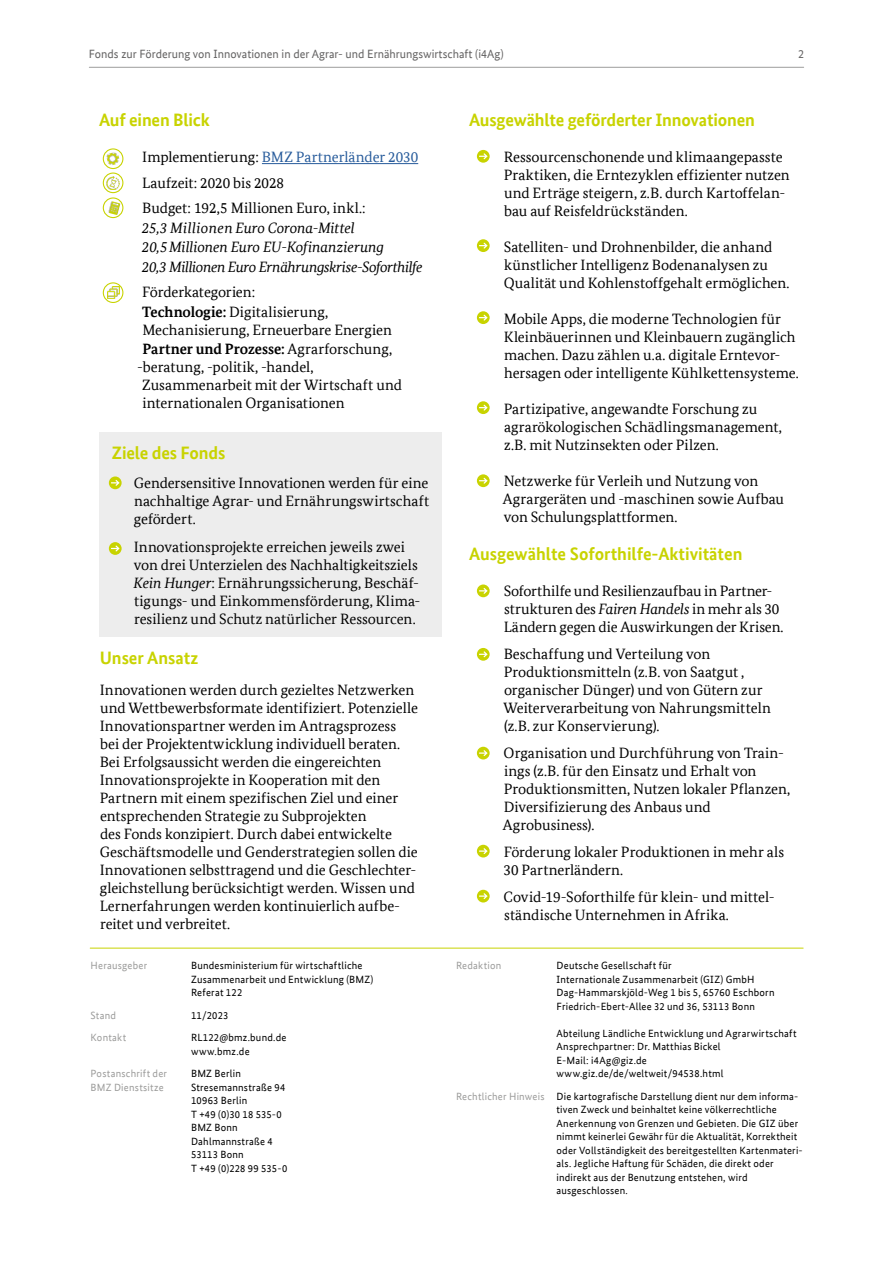
<style>
.page{position:relative;width:893px;height:1263px;background:#fff}
.page>*{position:absolute;margin:0;border:0;box-sizing:border-box;transform-origin:0 0}
.t1{font:700 18px "Bundes Sans Office";letter-spacing:-.01em;color:#c8d300}
.t2{font:15px/18px "Bundes Serif Office";letter-spacing:-.005em;color:#000}
.t3{font:italic 15px/19.5px "Bundes Serif Office";letter-spacing:-.01em;color:#000}
.t4{font:12px "Bundes Sans Office";color:#646363}
.t5{font:10.5px/13.5px "Bundes Sans Office";letter-spacing:.02em;color:#000}
.t6{font:10.5px "Bundes Sans Office";letter-spacing:.02em;color:#9d9d9c}
.s1{color:#275b9b}
.s2{font-weight:700}
.s3{font-style:italic}
.s4{color:#9d9d9c}
</style>
<div class="page">
<hr style="left:89px;top:67px;width:715px;height:1px;background:#9d9d9c">
<hr style="left:262px;top:163px;width:156px;height:1px;background:#275b9b">
<div style="left:99px;top:432px;width:343px;height:205px;background:#ededed"></div>
<hr style="left:90px;top:948px;width:713px;height:1px;background:#c8d300">
<div style="left:103px;top:172px;width:20px;height:21px;border:1px solid #c8d300;border-radius:50%"></div>
<img style="left:106px;top:176px;width:14px;height:14px">
<div style="left:103px;top:148px;width:20px;height:21px;border:1px solid #c8d300;border-radius:50%"></div>
<img style="left:106px;top:151px;width:15px;height:15px">
<div style="left:103px;top:197px;width:20px;height:21px;border:1px solid #c8d300;border-radius:50%"></div>
<img style="left:106px;top:200px;width:15px;height:15px">
<svg style="left:109px;top:476px;width:13px;height:13px"></svg>
<svg style="left:111px;top:480px;width:9px;height:6px"></svg>
<svg style="left:109px;top:542px;width:13px;height:13px"></svg>
<svg style="left:111px;top:545px;width:9px;height:7px"></svg>
<div style="left:103px;top:282px;width:20px;height:21px;border:1px solid #c8d300;border-radius:50%"></div>
<svg style="left:107px;top:286px;width:12px;height:12px"></svg>
<svg style="left:477px;top:401px;width:13px;height:13px"></svg>
<svg style="left:479px;top:405px;width:9px;height:6px"></svg>
<svg style="left:477px;top:474px;width:13px;height:13px"></svg>
<svg style="left:479px;top:478px;width:9px;height:6px"></svg>
<svg style="left:477px;top:150px;width:13px;height:13px"></svg>
<svg style="left:479px;top:153px;width:9px;height:6px"></svg>
<svg style="left:477px;top:311px;width:13px;height:13px"></svg>
<svg style="left:479px;top:315px;width:9px;height:6px"></svg>
<svg style="left:477px;top:239px;width:13px;height:13px"></svg>
<svg style="left:479px;top:243px;width:9px;height:6px"></svg>
<svg style="left:477px;top:648px;width:13px;height:13px"></svg>
<svg style="left:479px;top:651px;width:9px;height:6px"></svg>
<div style="left:477px;top:747px;width:13px;height:12px;background:#c8d300;border-radius:50%"></div>
<svg style="left:479px;top:750px;width:9px;height:6px"></svg>
<div style="left:477px;top:845px;width:13px;height:12px;background:#c8d300;border-radius:50%"></div>
<svg style="left:479px;top:848px;width:9px;height:6px"></svg>
<svg style="left:477px;top:584px;width:13px;height:13px"></svg>
<svg style="left:479px;top:588px;width:9px;height:6px"></svg>
<div style="left:477px;top:890px;width:13px;height:12px;background:#c8d300;border-radius:50%"></div>
<svg style="left:479px;top:893px;width:9px;height:6px"></svg>
<p class="t4" style="left:89px;top:47px;width:416px">Fonds zur Förderung von Innovationen in der Agrar- und Ernährungswirtschaft (i4Ag)</p>
<p class="t4" style="left:798px;top:47px;width:7px">2</p>
<p class="t1" style="left:99px;top:109px;width:112px">Auf einen Blick</p>
<p class="t2" style="left:142px;top:144px;width:277px;line-height:25.5px">Implementierung: <span class="s1">BMZ Partnerländer 2030<br></span>Laufzeit: 2020 bis 2028<br>Budget: 192,5 Millionen Euro, inkl.:</p>
<p class="t3" style="left:142px;top:218px;width:282px">25,3 Millionen Euro Corona-Mittel<br>20,5 Millionen Euro EU-Kofinanzierung<br>20,3 Millionen Euro Ernährungskrise-Soforthilfe</p>
<p class="t2" style="left:142px;top:282px;width:187px;line-height:19.5px">Förderkategorien:<br><span class="s2">Technologie:</span> Digitalisierung,</p>
<p class="t2" style="left:142px;top:320px;width:251px;line-height:19.5px">Mechanisierung, Erneuerbare Energien<br><span class="s2">Partner und Prozesse:</span> Agrarforschung,</p>
<p class="t2" style="left:142px;top:358px;width:261px;text-indent:-5px">-beratung, -politik, -handel,<br>Zusammenarbeit mit der Wirtschaft und internationalen Organisationen</p>
<p class="t1" style="left:112px;top:442px;width:115px">Ziele des Fonds</p>
<p class="t2" style="left:134px;top:473px;width:297px;text-align:justify">Gendersensitive Innovationen werden für eine nachhaltige Agrar- und Ernährungswirtschaft gefördert.</p>
<p class="t2" style="left:134px;top:538px;width:288px">Innovationsprojekte erreichen jeweils zwei von drei Unterzielen des Nachhaltigkeitsziels <span class="s3">Kein Hunger</span>: Ernährungssicherung, Beschäf&shy;tigungs- und Einkommensförderung, Klima&shy;resilienz und Schutz natürlicher Ressourcen.</p>
<p class="t1" style="left:100px;top:647px;width:100px">Unser Ansatz</p>
<p class="t2" style="left:100px;top:681px;width:320px">Innovationen werden durch gezieltes Netzwerken und Wettbewerbsformate identifiziert. Potenzielle Innovationspartner werden im Antragsprozess bei der Projektentwicklung individuell beraten.<br>Bei Erfolgsaussicht werden die eingereichten Innovationsprojekte in Kooperation mit den Partnern mit einem spezifischen Ziel und einer entsprechenden Strategie zu Subprojekten<br>des Fonds konzipiert. Durch dabei entwickelte Geschäftsmodelle und Genderstrategien sollen die Innovationen selbsttragend und die Geschlechter&shy;gleichstellung berücksichtigt werden. Wissen und Lernerfahrungen werden kontinuierlich aufbe&shy;reitet und verbreitet.</p>
<p class="t6" style="left:91px;top:959px;width:58px">Herausgeber</p>
<p class="t5" style="left:191px;top:959px;width:184px">Bundesministerium für wirtschaftliche<br>Zusammenarbeit und Entwicklung (BMZ)<br>Referat 122</p>
<p class="t6" style="left:91px;top:1009px;width:27px">Stand</p>
<p class="t5" style="left:191px;top:1008px;width:39px">11/2023</p>
<p class="t6" style="left:91px;top:1031px;width:37px">Kontakt</p>
<p class="t5" style="left:191px;top:1031px;width:97px">RL122@bmz.bund.de www.bmz.de</p>
<p class="t6" style="left:91px;top:1067px;width:78px">Postanschrift der</p>
<p class="t5" style="left:191px;top:1067px;width:51px">BMZ Berlin</p>
<p class="t6" style="left:91px;top:1081px;width:75px">BMZ Dienstsitze</p>
<p class="t5" style="left:191px;top:1080px;width:98px">Stresemannstraße 94<br>10963 Berlin<br>T +49 (0)30 18 535-0<br>BMZ Bonn<br>Dahlmannstraße 4<br>53113 Bonn<br>T +49 (0)228 99 535-0</p>
<p class="t1" style="left:469px;top:109px;width:287px">Ausgewählte geförderter Innovationen</p>
<p class="t2" style="left:504px;top:148px;width:288px">Ressourcenschonende und klimaangepasste Praktiken, die Erntezyklen effizienter nutzen und Erträge steigern, z.B. durch Kartoffelan&shy;bau auf Reisfeldrückständen.</p>
<p class="t2" style="left:504px;top:238px;width:287px">Satelliten- und Drohnenbilder, die anhand künstlicher Intelligenz Bodenanalysen zu<br>Qualität und Kohlenstoffgehalt ermöglichen.</p>
<p class="t2" style="left:504px;top:310px;width:296px">Mobile Apps, die moderne Technologien für Kleinbäuerinnen und Kleinbauern zugänglich machen. Dazu zählen u.a. digitale Erntevor&shy;hersagen oder intelligente Kühlkettensysteme.</p>
<p class="t2" style="left:504px;top:400px;width:280px">Partizipative, angewandte Forschung zu agrarökologischen Schädlingsmanagement, z.B. mit Nutzinsekten oder Pilzen.</p>
<p class="t2" style="left:503px;top:472px;width:283px">Netzwerke für Verleih und Nutzung von<br>Agrargeräten und -maschinen sowie Aufbau von Schulungsplattformen.</p>
<p class="t1" style="left:469px;top:543px;width:275px">Ausgewählte Soforthilfe-Aktivitäten</p>
<p class="t2" style="left:504px;top:581px;width:281px">Soforthilfe und Resilienzaufbau in Partner&shy;strukturen des <span class="s3">Fairen Handels</span> in mehr als 30<br>Ländern gegen die Auswirkungen der Krisen.</p>
<p class="t2" style="left:503px;top:644px;width:269px">Beschaffung und Verteilung von Produktionsmitteln (z.B. von Saatgut , organischer Dünger) und von Gütern zur Weiterverarbeitung von Nahrungsmitteln (z.B. zur Konservierung).</p>
<p class="t2" style="left:503px;top:743px;width:289px">Organisation und Durchführung von Train&shy;ings (z.B. für den Einsatz und Erhalt von Produktionsmitten, Nutzen lokaler Pflanzen, Diversifizierung des Anbaus und Agrobusiness).</p>
<p class="t2" style="left:503px;top:842px;width:282px">Förderung lokaler Produktionen in mehr als<br>30 Partnerländern.</p>
<p class="t2" style="left:504px;top:887px;width:273px">Covid-19-Soforthilfe für klein- und mittel&shy;ständische Unternehmen in Afrika.</p>
<p class="t6" style="left:456px;top:959px;width:47px">Redaktion</p>
<p class="t5" style="left:556px;top:959px;width:220px">Deutsche Gesellschaft für<br>Internationale Zusammenarbeit (GIZ) GmbH Dag-Hammarskjöld-Weg 1 bis 5, 65760 Eschborn Friedrich-Ebert-Allee 32 und 36, 53113 Bonn</p>
<p class="t5" style="left:556px;top:1026px;width:242px">Abteilung Ländliche Entwicklung und Agrarwirtschaft Ansprechpartner: Dr. Matthias Bickel<br>E-Mail: i4Ag@giz.de www.giz.de/de/weltweit/94538.html</p>
<p class="t5" style="left:556px;top:1089px;width:248px;text-indent:-100px"><span class="s4">Rechtlicher Hinweis</span> Die kartografische Darstellung dient nur dem informa&shy;tiven Zweck und beinhaltet keine völkerrechtliche Anerkennung von Grenzen und Gebieten. Die GIZ über nimmt keinerlei Gewähr für die Aktualität, Korrektheit oder Vollständigkeit des bereitgestellten Kartenmateri&shy;als. Jegliche Haftung für Schäden, die direkt oder indirekt aus der Benutzung entstehen, wird ausgeschlossen.</p>
</div>
